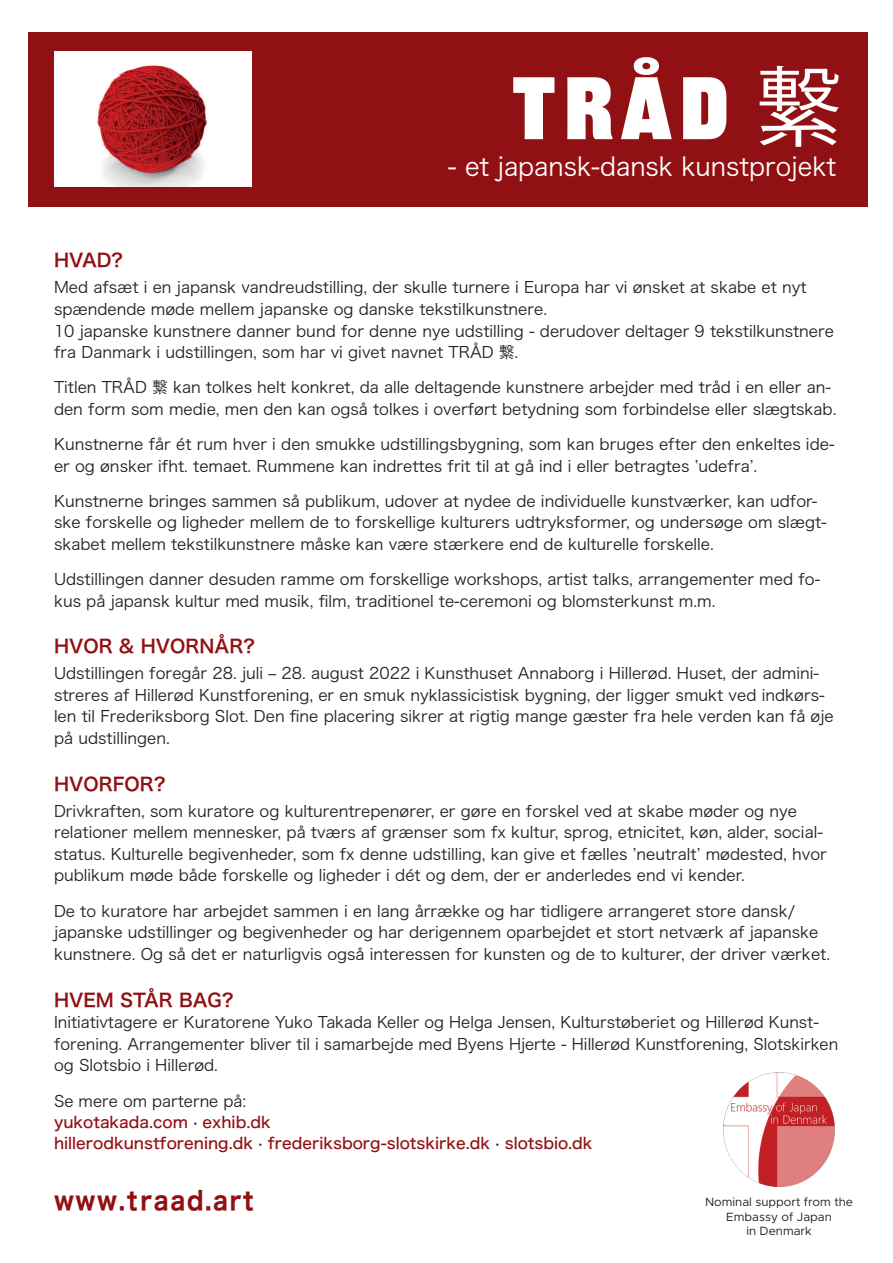
<style>
.page{position:relative;width:893px;height:1263px;background:#fff}
.page>*{position:absolute;margin:0;border:0;box-sizing:border-box;transform-origin:0 0}
.t1{font:25.5px "Hira Kaku Pro N W3";color:#fff}
.t2{font:25.35px "Hiragino Sans W7";letter-spacing:.075em;color:#911013;scale:.88 1}
.t3{font:18.3px "Hiragino Sans W6";color:#911013}
.t4{font:15.6px/21.6px "Hiragino Sans W3";color:#231f20}
.t5{font:15.6px/20.7px "Hiragino Sans W5";color:#911013}
.t6{font:12px/14.4px "Metropolis";color:#231f20;text-align:center}
.s1{color:#231f20}
</style>
<div class="page">
<div style="left:28px;top:32px;width:839px;height:174px;background:#911013"></div>
<img style="left:514px;top:58px;width:325px;height:89px">
<img style="left:54px;top:52px;width:197px;height:135px">
<img style="left:724px;top:1073px;width:110px;height:113px">
<h1 class="t1" style="left:448px;top:144px;width:390px">- et japansk-dansk kunstprojekt</h1>
<p class="t3" style="left:54px;top:244px;width:70px">HVAD?</p>
<p class="t4" style="left:54px;top:276px;width:782px">Med afsæt i en japansk vandreudstilling, der skulle turnere i Europa har vi ønsket at skabe et nyt spændende møde mellem japanske og danske tekstilkunstnere.<br>10 japanske kunstnere danner bund for denne nye udstilling - derudover deltager 9 tekstilkunstnere fra Danmark i udstillingen, som har vi givet navnet TRÅD 繋.</p>
<p class="t4" style="left:54px;top:375px;width:784px">Titlen TRÅD 繋 kan tolkes helt konkret, da alle deltagende kunstnere arbejder med tråd i en eller an&shy;den form som medie, men den kan også tolkes i overført betydning som forbindelse eller slægtskab.</p>
<p class="t4" style="left:54px;top:432px;width:782px">Kunstnerne får ét rum hver i den smukke udstillingsbygning, som kan bruges efter den enkeltes ide&shy;er og ønsker ifht. temaet. Rummene kan indrettes frit til at gå ind i eller betragtes ’udefra’.</p>
<p class="t4" style="left:54px;top:489px;width:774px">Kunstnerne bringes sammen så publikum, udover at nydee de individuelle kunstværker, kan udfor&shy;ske forskelle og ligheder mellem de to forskellige kulturers udtryksformer, og undersøge om slægt&shy;skabet mellem tekstilkunstnere måske kan være stærkere end de kulturelle forskelle.</p>
<p class="t4" style="left:54px;top:567px;width:768px">Udstillingen danner desuden ramme om forskellige workshops, artist talks, arrangementer med fo&shy;kus på japansk kultur med musik, film, traditionel te-ceremoni og blomsterkunst m.m.</p>
<p class="t3" style="left:54px;top:630px;width:202px">HVOR &amp; HVORNÅR?</p>
<p class="t4" style="left:54px;top:661px;width:781px">Udstillingen foregår 28. juli – 28. august 2022 i Kunsthuset Annaborg i Hillerød. Huset, der admini&shy;streres af Hillerød Kunstforening, er en smuk nyklassicistisk bygning, der ligger smukt ved indkørs&shy;len til Frederiksborg Slot. Den fine placering sikrer at rigtig mange gæster fra hele verden kan få øje på udstillingen.</p>
<p class="t3" style="left:54px;top:767px;width:113px">HVORFOR?</p>
<p class="t4" style="left:54px;top:799px;width:774px">Drivkraften, som kuratore og kulturentrepenører, er gøre en forskel ved at skabe møder og nye relationer mellem mennesker, på tværs af grænser som fx kultur, sprog, etnicitet, køn, alder, social&shy;status. Kulturelle begivenheder, som fx denne udstilling, kan give et fælles ’neutralt’ mødested, hvor publikum møde både forskelle og ligheder i dét og dem, der er anderledes end vi kender.</p>
<p class="t4" style="left:54px;top:899px;width:778px">De to kuratore har arbejdet sammen i en lang årrække og har tidligere arrangeret store dansk/ japanske udstillinger og begivenheder og har derigennem oparbejdet et stort netværk af japanske kunstnere. Og så det er naturligvis også interessen for kunsten og de to kulturer, der driver værket.</p>
<p class="t3" style="left:54px;top:983px;width:181px">HVEM STÅR BAG?</p>
<p class="t4" style="left:54px;top:1010px;width:786px">Initiativtagere er Kuratorene Yuko Takada Keller og Helga Jensen, Kulturstøberiet og Hillerød Kunst&shy;forening. Arrangementer bliver til i samarbejde med Byens Hjerte - Hillerød Kunstforening, Slotskirken og Slotsbio i Hillerød.</p>
<p class="t4" style="left:54px;top:1089px;width:194px">Se mere om parterne på:</p>
<p class="t5" style="left:54px;top:1111px;width:540px">yukotakada.com <span class="s1">·</span> exhib.dk<br>hillerodkunstforening.dk <span class="s1">·</span> frederiksborg-slotskirke.dk <span class="s1">·</span> slotsbio.dk</p>
<h2 class="t2" style="left:54px;top:1181px;width:228px">www.traad.art</h2>
<p class="t6" style="left:705px;top:1195px;width:150px">Nominal support from the<br>Embassy of Japan<br>in Denmark</p>
</div>
